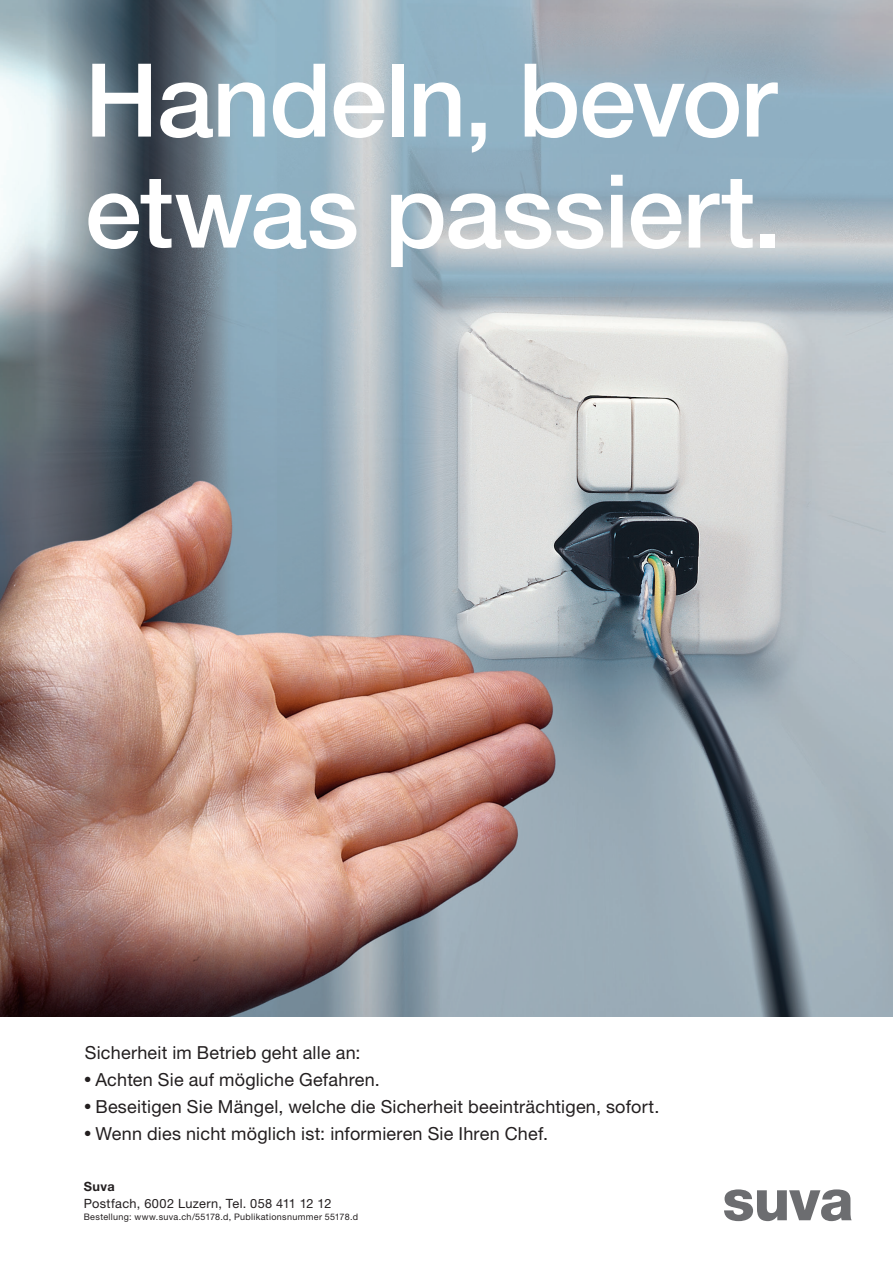
<style>
.page{position:relative;width:893px;height:1263px;background:#fff}
.page>*{position:absolute;margin:0;border:0;box-sizing:border-box;transform-origin:0 0}
.t1{font:500 102px/111px "Helvetica Neue LT Std";letter-spacing:-.015em;color:#fff}
.t2{font:18px "Helvetica Neue LT Std";letter-spacing:.015em;color:#231f20}
.t3{font:12.75px "Helvetica Neue LT Std";letter-spacing:.025em;color:#231f20}
.t4{font:700 12.75px "Helvetica Neue LT Std";color:#231f20}
.t5{font:9px "Helvetica Neue LT Std";letter-spacing:.035em;color:#231f20}
</style>
<div class="page">
<img style="left:0;top:0;width:893px;height:1016px">
<svg style="left:724px;top:1189px;width:127px;height:32px"></svg>
<h1 class="t1" style="left:85px;top:53px;width:699px">Handeln, bevor etwas passiert.</h1>
<p class="t2" style="left:85px;top:1046px;width:277px">Sicherheit im Betrieb geht alle an:</p>
<p class="t2" style="left:85px;top:1073px;width:296px">● Achten Sie auf mögliche Gefahren.</p>
<p class="t2" style="left:85px;top:1100px;width:576px">● Beseitigen Sie Mängel, welche die Sicherheit beeinträchtigen, sofort.</p>
<p class="t2" style="left:85px;top:1127px;width:465px">● Wenn dies nicht möglich ist: informieren Sie Ihren Chef.</p>
<p class="t4" style="left:84px;top:1182px;width:33px">Suva</p>
<p class="t3" style="left:84px;top:1198px;width:249px">Postfach, 6002 Luzern, Tel. 058 411 12 12</p>
<p class="t5" style="left:84px;top:1214px;width:276px">Bestellung: www.suva.ch/55178.d, Publikationsnummer 55178.d</p>
</div>
